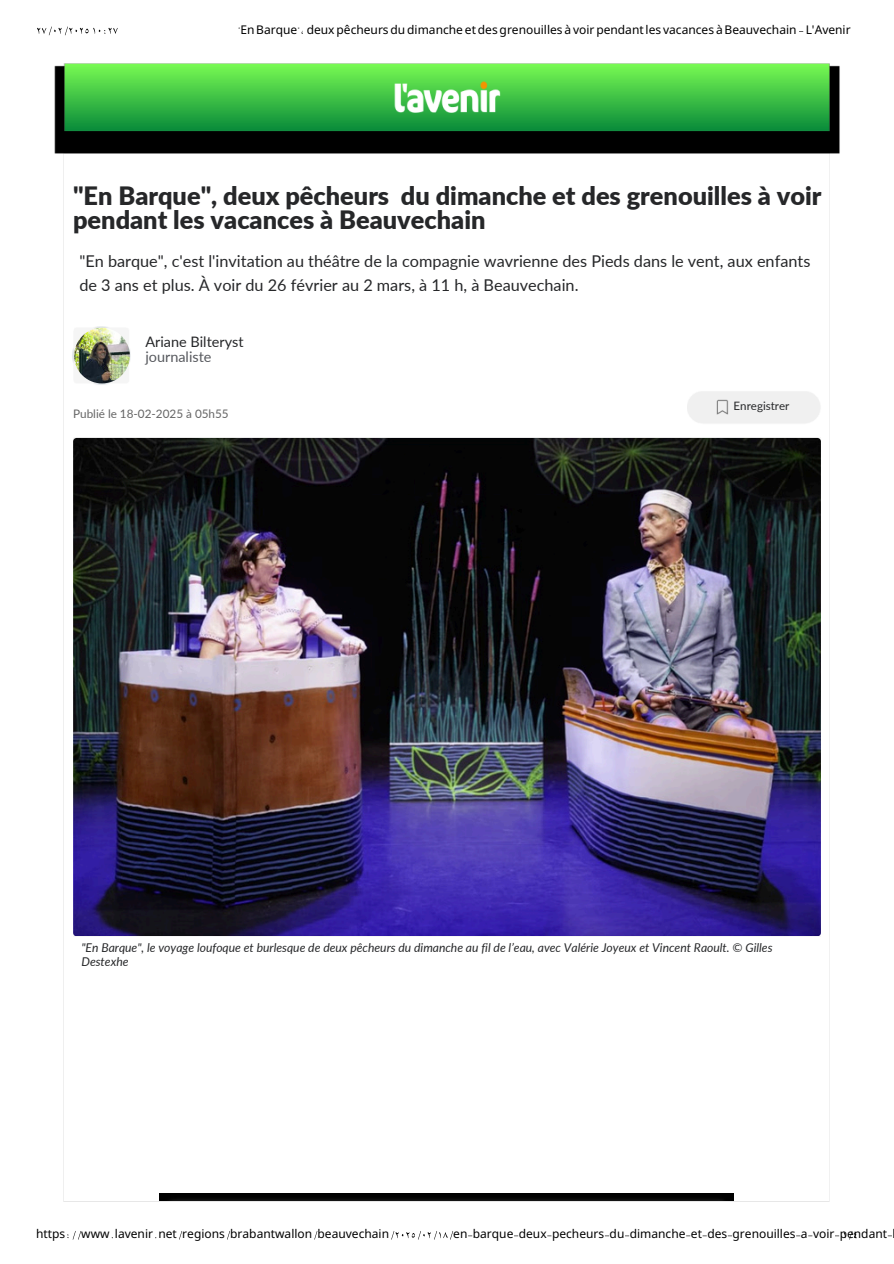
<style>
.page{position:relative;width:894px;height:1264px;background:#fff}
.page>*{position:absolute;margin:0;border:0;box-sizing:border-box;transform-origin:0 0}
.t1{font:900 25.35px/24.8px "Lato";color:#262729}
.t2{font:16.2px/23.7px "Lato";color:#262729}
.t3{font:14.4px "Lato";color:#262729}
.t4{font:14.4px "Lato";color:#57595e}
.t5{font:italic 12.15px/14.7px "Lato";color:#262729}
.t6{font:12px "Noto Sans";color:#000}
.t7{font:11.7px "Lato";color:#656565}
.t8{font:11.55px "Lato";color:#262729}
</style>
<div class="page">
<img style="left:63px;top:160px;width:767px;height:1042px">
<img style="left:74px;top:328px;width:56px;height:55px">
<img style="left:73px;top:438px;width:747px;height:497px">
<img style="left:54px;top:63px;width:786px;height:97px">
<div style="left:159px;top:1193px;width:574px;height:6px;background:#010101"></div>
<p class="t6" style="left:240px;top:21px;width:611px">En Barque deux pêcheurs du dimanche et des grenouilles à voir pendant les vacances à Beauvechain L'Avenir</p>
<h1 class="t1" style="left:73px;top:182px;width:749px">"En Barque", deux pêcheurs du dimanche et des grenouilles à voir pendant les vacances à Beauvechain</h1>
<h2 class="t2" style="left:79px;top:249px;width:732px">"En barque", c'est l'invitation au théâtre de la compagnie wavrienne des Pieds dans le vent, aux enfants de 3 ans et plus. À voir du 26 février au 2 mars, à 11 h, à Beauvechain.</h2>
<p class="t3" style="left:145px;top:332px;width:100px">Ariane Bilteryst</p>
<p class="t4" style="left:145px;top:346px;width:68px">journaliste</p>
<p class="t7" style="left:73px;top:405px;width:157px">Publié le 18-02-2025 à 05h55</p>
<p class="t8" style="left:733px;top:397px;width:57px">Enregistrer</p>
<p class="t5" style="left:81px;top:939px;width:692px">"En Barque", le voyage loufoque et burlesque de deux pêcheurs du dimanche au fil de l’eau, avec Valérie Joyeux et Vincent Raoult. © Gilles<br>Destexhe</p>
<p class="t6" style="left:36px;top:1225px;width:31px">https</p>
<p class="t6" style="left:81px;top:1225px;width:309px">www lavenir net regions brabantwallon beauvechain</p>
<p class="t6" style="left:453px;top:1225px;width:435px">en barque deux pecheurs du dimanche et des grenouilles a voir pendant</p>
</div>
